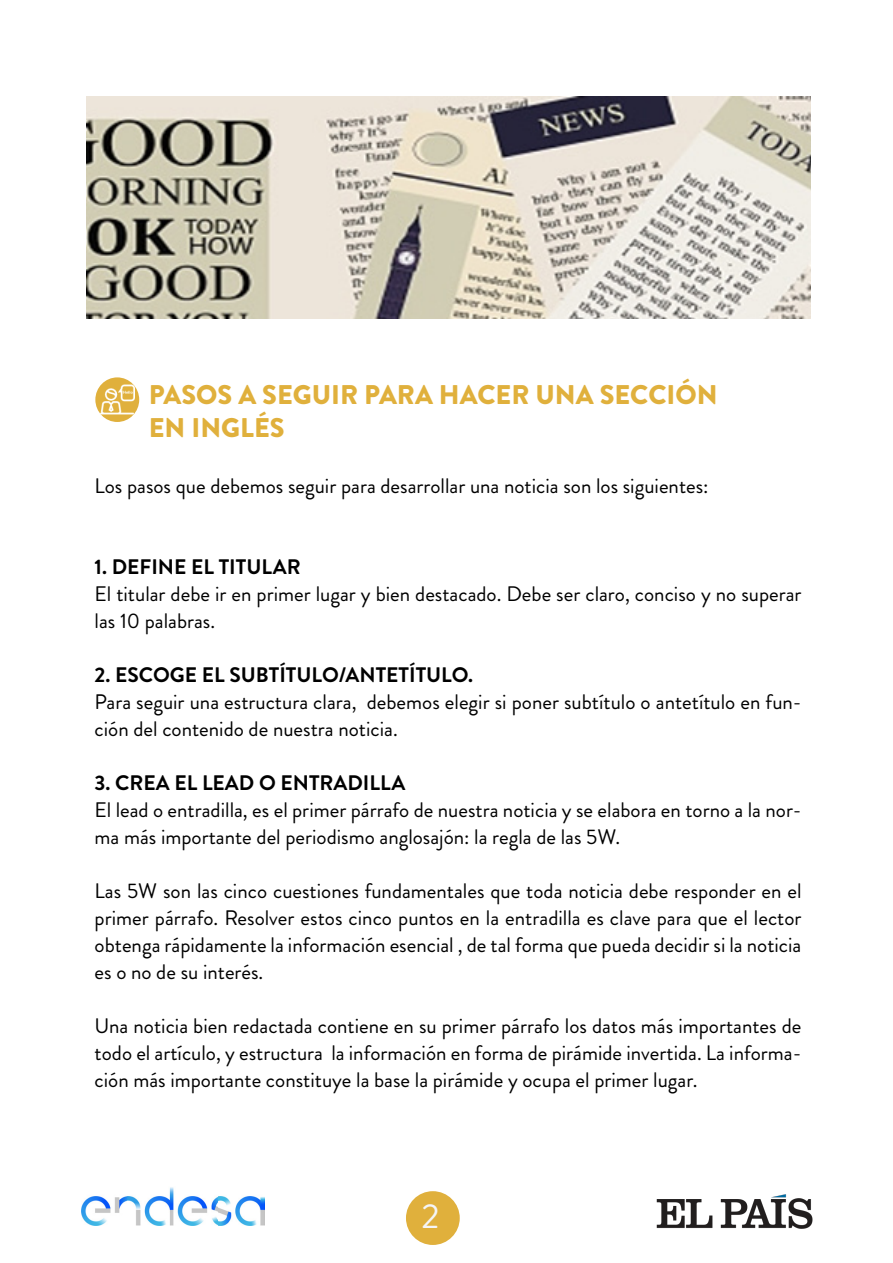
<style>
.page{position:relative;width:893px;height:1263px;background:#fff}
.page>*{position:absolute;margin:0;border:0;box-sizing:border-box;transform-origin:0 0}
.t1{font:34.5px "Brandon Grotesque";color:#f5f5f6}
.t2{font:900 27px "Brandon Grotesque";color:#e0b03c}
.t3{font:21px/27px "Brandon Grotesque";color:#000}
.t4{font:700 21px "Brandon Grotesque";color:#000}
</style>
<div class="page">
<div style="left:406px;top:1191px;width:54px;height:54px;background:#e0b03c;border-radius:50%"></div>
<img style="left:657px;top:1195px;width:156px;height:34px">
<svg style="left:95px;top:377px;width:44px;height:45px"></svg>
<img style="left:100px;top:382px;width:34px;height:34px">
<img style="left:87px;top:96px;width:723px;height:223px">
<img style="left:81px;top:1187px;width:184px;height:38px">
<p class="t2" style="left:149px;top:376px;width:570px">PASOS A SEGUIR PARA HACER UNA SECCIÓN</p>
<p class="t2" style="left:149px;top:408px;width:137px">EN INGLÉS</p>
<p class="t3" style="left:95px;top:473px;width:615px">Los pasos que debemos seguir para desarrollar una noticia son los siguientes:</p>
<p class="t4" style="left:95px;top:552px;width:208px">1. DEFINE EL TITULAR</p>
<p class="t3" style="left:95px;top:581px;width:708px">El titular debe ir en primer lugar y bien destacado. Debe ser claro, conciso y no superar las 10 palabras.</p>
<p class="t4" style="left:95px;top:660px;width:380px">2. ESCOGE EL SUBTÍTULO/ANTETÍTULO.</p>
<p class="t3" style="left:95px;top:689px;width:708px">Para seguir una estructura clara, debemos elegir si poner subtítulo o antetítulo en fun&shy;ción del contenido de nuestra noticia.</p>
<p class="t4" style="left:95px;top:768px;width:312px">3. CREA EL LEAD O ENTRADILLA</p>
<p class="t3" style="left:95px;top:797px;width:708px">El lead o entradilla, es el primer párrafo de nuestra noticia y se elabora en torno a la nor&shy;ma más importante del periodismo anglosajón: la regla de las 5W.</p>
<p class="t3" style="left:95px;top:878px;width:708px;text-align:justify">Las 5W son las cinco cuestiones fundamentales que toda noticia debe responder en el primer párrafo. Resolver estos cinco puntos en la entradilla es clave para que el lector obtenga rápidamente la información esencial , de tal forma que pueda decidir si la noticia es o no de su interés.</p>
<p class="t3" style="left:95px;top:1013px;width:708px;text-align:justify">Una noticia bien redactada contiene en su primer párrafo los datos más importantes de todo el artículo, y estructura la información en forma de pirámide invertida. La informa&shy;ción más importante constituye la base la pirámide y ocupa el primer lugar.</p>
<p class="t1" style="left:421px;top:1192px;width:19px">2</p>
</div>
